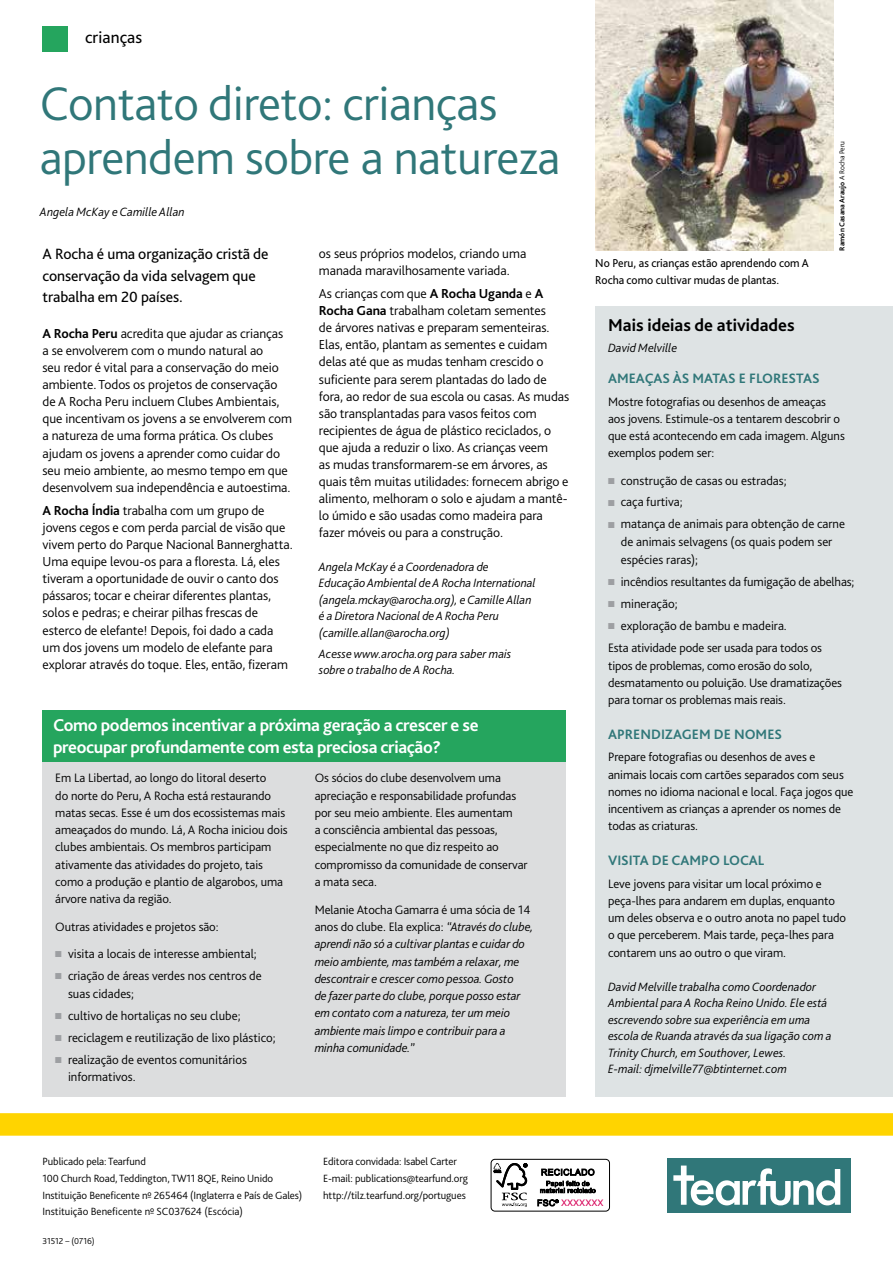
<style>
.page{position:relative;width:893px;height:1263px;background:#fff}
.page>*{position:absolute;margin:0;border:0;box-sizing:border-box;transform-origin:0 0}
.t1{font:300 49.5px/54px "Bliss Pro";letter-spacing:-.01em;color:#307779}
.t2{font:700 18px/22px "Bliss Pro";letter-spacing:-.02em;color:#fff}
.t3{font:700 18px "Bliss Pro";color:#000}
.t4{font:17.25px "Bliss Pro";letter-spacing:.005em;color:#000}
.t5{font:15.6px/21.5px "Bliss Pro";letter-spacing:-.005em;color:#000}
.t6{font:700 14.25px "Bliss Pro";color:#307779}
.t7{font:300 13.65px/17.1px "Bliss Pro";letter-spacing:-.005em;color:#000}
.t8{font:300 12.9px/17.7px "Bliss Pro";color:#000}
.t9{font:300 12.75px/17.2px "Bliss Pro";letter-spacing:-.005em;color:#000}
.t10{font:italic 300 12.75px/17.2px "Bliss Pro";letter-spacing:-.005em;color:#000}
.t11{font:italic 300 12.6px/16.5px "Bliss Pro";color:#000}
.t12{font:12px/16.5px "Bliss Pro";color:#000}
.t13{font:300 10.95px/16.8px "Bliss Pro";letter-spacing:-.01em;color:#000}
.t14{font:300 9px "Bliss Pro";color:#000}
.t15{font:9px "Helvetica";color:#d60057}
.t16{font:700 7.5px "Bliss Pro";color:#000}
.s1{font-weight:700}
.s2{color:#9d9fa2}
.s3{font-style:normal}
.s4{font-weight:300}
</style>
<div class="page">
<div style="left:43px;top:26px;width:25px;height:25px;background:#25a55e"></div>
<div style="left:667px;top:1159px;width:183px;height:54px;background:#307779"></div>
<svg style="left:673px;top:1165px;width:167px;height:40px"></svg>
<div style="left:0;top:1113px;width:893px;height:23px;background:#ffd400"></div>
<div style="left:491px;top:1159px;width:119px;height:52px;border:1px solid #000;border-radius:4px"></div>
<svg style="left:493px;top:1163px;width:34px;height:44px"></svg>
<svg style="left:537px;top:1199px;width:22px;height:7px"></svg>
<svg style="left:540px;top:1168px;width:56px;height:25px"></svg>
<div style="left:595px;top:306px;width:298px;height:791px;background:#dee3e4"></div>
<div style="left:43px;top:761px;width:523px;height:336px;background:#dcddde"></div>
<div style="left:43px;top:710px;width:523px;height:51px;background:#25a55e"></div>
<img style="left:595px;top:0;width:238px;height:251px">
<p class="t4" style="left:85px;top:26px;width:59px">crianças</p>
<h1 class="t1" style="left:40px;top:75px;width:522px">Contato direto: crianças aprendem sobre a natureza</h1>
<p class="t11" style="left:40px;top:203px;width:146px">Angela McKay e Camille Allan</p>
<p class="t5" style="left:43px;top:243px;width:228px">A Rocha é uma organização cristã de conservação da vida selvagem que trabalha em 20 países.</p>
<p class="t7" style="left:43px;top:324px;width:251px"><span class="s1">A Rocha Peru</span> acredita que ajudar as crianças a se envolverem com o mundo natural ao<br>seu redor é vital para a conservação do meio ambiente. Todos os projetos de conservação de A Rocha Peru incluem Clubes Ambientais, que incentivam os jovens a se envolverem com a natureza de uma forma prática. Os clubes ajudam os jovens a aprender como cuidar do seu meio ambiente, ao mesmo tempo em que desenvolvem sua independência e autoestima.</p>
<p class="t7" style="left:43px;top:501px;width:252px"><span class="s1">A Rocha Índia</span> trabalha com um grupo de jovens cegos e com perda parcial de visão que vivem perto do Parque Nacional Bannerghatta.<br>Uma equipe levou-os para a floresta. Lá, eles tiveram a oportunidade de ouvir o canto dos pássaros; tocar e cheirar diferentes plantas, solos e pedras; e cheirar pilhas frescas de esterco de elefante! Depois, foi dado a cada um dos jovens um modelo de elefante para explorar através do toque. Eles, então, fizeram</p>
<p class="t7" style="left:319px;top:244px;width:209px">os seus próprios modelos, criando uma manada maravilhosamente variada.</p>
<p class="t7" style="left:319px;top:285px;width:252px">As crianças com que <span class="s1">A Rocha Uganda</span> e <span class="s1">A Rocha Gana</span> trabalham coletam sementes<br>de árvores nativas e preparam sementeiras.<br>Elas, então, plantam as sementes e cuidam delas até que as mudas tenham crescido o suficiente para serem plantadas do lado de fora, ao redor de sua escola ou casas. As mudas são transplantadas para vasos feitos com recipientes de água de plástico reciclados, o que ajuda a reduzir o lixo. As crianças veem<br>as mudas transformarem-se em árvores, as quais têm muitas utilidades: fornecem abrigo e alimento, melhoram o solo e ajudam a mantê&shy;lo úmido e são usadas como madeira para fazer móveis ou para a construção.</p>
<p class="t11" style="left:319px;top:558px;width:218px">Angela McKay é a Coordenadora de Educação Ambiental de A Rocha International (angela.mckay@arocha.org), e Camille Allan é a Diretora Nacional de A Rocha Peru (camille.allan@arocha.org)</p>
<p class="t11" style="left:319px;top:645px;width:194px">Acesse www.arocha.org para saber mais sobre o trabalho de A Rocha.</p>
<h2 class="t2" style="left:53px;top:713px;width:427px">Como podemos incentivar a próxima geração a crescer e se preocupar profundamente com esta preciosa criação?</h2>
<p class="t9" style="left:55px;top:769px;width:234px">Em La Libertad, ao longo do litoral deserto<br>do norte do Peru, A Rocha está restaurando matas secas. Esse é um dos ecossistemas mais ameaçados do mundo. Lá, A Rocha iniciou dois clubes ambientais. Os membros participam ativamente das atividades do projeto, tais como a produção e plantio de algarobos, uma árvore nativa da região.</p>
<p class="t9" style="left:55px;top:918px;width:165px">Outras atividades e projetos são:</p>
<p class="t8" style="left:55px;top:945px;width:203px"><span class="s2">■</span> visita a locais de interesse ambiental;</p>
<p class="t8" style="left:68px;top:966px;width:195px;text-indent:-13px"><span class="s2">■</span> criação de áreas verdes nos centros de suas cidades;</p>
<p class="t8" style="left:55px;top:1006px;width:187px"><span class="s2">■</span> cultivo de hortaliças no seu clube;</p>
<p class="t8" style="left:55px;top:1028px;width:222px"><span class="s2">■</span> reciclagem e reutilização de lixo plástico;</p>
<p class="t8" style="left:68px;top:1050px;width:180px;text-indent:-13px"><span class="s2">■</span> realização de eventos comunitários informativos.</p>
<p class="t9" style="left:315px;top:769px;width:214px">Os sócios do clube desenvolvem uma apreciação e responsabilidade profundas por seu meio ambiente. Eles aumentam<br>a consciência ambiental das pessoas, especialmente no que diz respeito ao compromisso da comunidade de conservar a mata seca.</p>
<p class="t10" style="left:315px;top:900px;width:220px"><span class="s3">Melanie Atocha Gamarra é uma sócia de 14 anos do clube. Ela explica:</span> “Através do clube, aprendi não só a cultivar plantas e cuidar do meio ambiente, mas também a relaxar, me descontrair e crescer como pessoa. Gosto<br>de fazer parte do clube, porque posso estar em contato com a natureza, ter um meio ambiente mais limpo e contribuir para a minha comunidade.”</p>
<p class="t12" style="left:595px;top:255px;width:215px">No Peru, as crianças estão aprendendo com A<br>Rocha como cultivar mudas de plantas.</p>
<p class="t16" style="left:837px;top:251px;width:111px;rotate:-90deg">Ramón Casana Araujo <span class="s4">A Rocha Peru</span></p>
<h2 class="t3" style="left:608px;top:314px;width:188px">Mais ideias de atividades</h2>
<p class="t11" style="left:608px;top:339px;width:71px">David Melville</p>
<p class="t6" style="left:608px;top:369px;width:213px">AMEAÇAS ÀS MATAS E FLORESTAS</p>
<p class="t9" style="left:608px;top:393px;width:238px">Mostre fotografias ou desenhos de ameaças aos jovens. Estimule-os a tentarem descobrir o que está acontecendo em cada imagem. Alguns exemplos podem ser:</p>
<p class="t8" style="left:608px;top:471px;width:180px"><span class="s2">■</span> construção de casas ou estradas;</p>
<p class="t8" style="left:608px;top:493px;width:76px"><span class="s2">■</span> caça furtiva;</p>
<p class="t8" style="left:621px;top:515px;width:226px;text-indent:-13px"><span class="s2">■</span> matança de animais para obtenção de carne de animais selvagens (os quais podem ser espécies raras);</p>
<p class="t8" style="left:608px;top:572px;width:248px"><span class="s2">■</span> incêndios resultantes da fumigação de abelhas;</p>
<p class="t8" style="left:608px;top:594px;width:71px"><span class="s2">■</span> mineração;</p>
<p class="t8" style="left:608px;top:616px;width:180px"><span class="s2">■</span> exploração de bambu e madeira.</p>
<p class="t9" style="left:608px;top:639px;width:235px">Esta atividade pode ser usada para todos os tipos de problemas, como erosão do solo, desmatamento ou poluição. Use dramatizações para tornar os problemas mais reais.</p>
<p class="t6" style="left:608px;top:725px;width:176px">APRENDIZAGEM DE NOMES</p>
<p class="t9" style="left:608px;top:748px;width:247px">Prepare fotografias ou desenhos de aves e animais locais com cartões separados com seus nomes no idioma nacional e local. Faça jogos que incentivem as crianças a aprender os nomes de todas as criaturas.</p>
<p class="t6" style="left:608px;top:851px;width:158px">VISITA DE CAMPO LOCAL</p>
<p class="t9" style="left:608px;top:874px;width:239px">Leve jovens para visitar um local próximo e peça-lhes para andarem em duplas, enquanto um deles observa e o outro anota no papel tudo o que perceberem. Mais tarde, peça-lhes para contarem uns ao outro o que viram.</p>
<p class="t11" style="left:608px;top:978px;width:225px">David Melville trabalha como Coordenador Ambiental para A Rocha Reino Unido. Ele está escrevendo sobre sua experiência em uma escola de Ruanda através da sua ligação com a Trinity Church, em Southover, Lewes.<br>E-mail: djmelville77@btinternet.com</p>
<p class="t13" style="left:43px;top:1153px;width:261px">Publicado pela: Tearfund<br>100 Church Road, Teddington, TW11 8QE, Reino Unido Instituição Beneficente nº 265464 (Inglaterra e País de Gales)<br>Instituição Beneficente nº SC037624 (Escócia)</p>
<p class="t13" style="left:323px;top:1153px;width:146px">Editora convidada: Isabel Carter<br>E-mail: publications@tearfund.org http://tilz.tearfund.org/portugues</p>
<p class="t14" style="left:43px;top:1236px;width:54px">31512 – (0716)</p>
<p class="t15" style="left:561px;top:1196px;width:44px">XXXXXXX</p>
</div>
